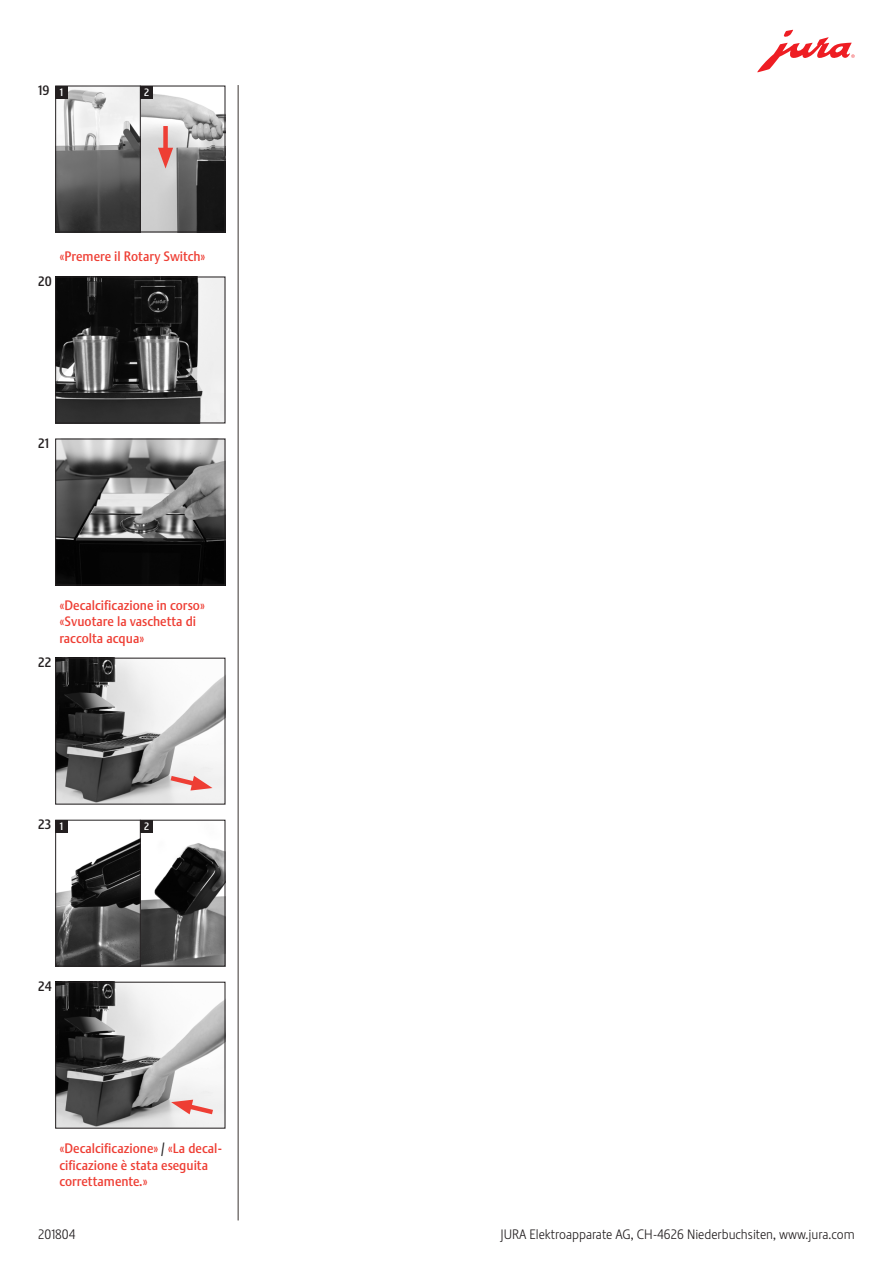
<style>
.page{position:relative;width:893px;height:1263px;background:#fff}
.page>*{position:absolute;margin:0;border:0;box-sizing:border-box;transform-origin:0 0}
.t1{font:13.5px/16.2px "Stalemate Pro 2 J Medium";color:#ee3e34}
.t2{font:13.5px "Stalemate Pro 2 J Light";color:#231f20}
.t3{font:13.5px "Stalemate Pro 2 J Medium";color:#231f20}
.t4{font:10.5px "Stalemate LF";color:#fff}
.s1{color:#231f20}
</style>
<div class="page">
<svg style="left:757px;top:30px;width:98px;height:42px"></svg>
<hr style="left:238px;top:85px;width:1px;height:1135px;background:#3b3532">
<img style="left:57px;top:88px;width:166px;height:142px">
<hr style="left:140px;top:86px;width:1px;height:146px;background:#231f20">
<div style="left:55px;top:86px;width:13px;height:12px;background:#231f20"></div>
<div style="left:140px;top:86px;width:13px;height:12px;background:#231f20"></div>
<div style="left:163px;top:126px;width:5px;height:30px;background:#ee3e34"></div>
<svg style="left:158px;top:148px;width:15px;height:21px"></svg>
<div style="left:55px;top:86px;width:170px;height:146px;border:1px solid #231f20"></div>
<img style="left:57px;top:279px;width:166px;height:142px">
<div style="left:55px;top:277px;width:170px;height:146px;border:1px solid #231f20"></div>
<img style="left:57px;top:441px;width:166px;height:142px">
<div style="left:55px;top:439px;width:170px;height:146px;border:1px solid #231f20"></div>
<img style="left:57px;top:660px;width:166px;height:142px">
<svg style="left:166px;top:773px;width:46px;height:17px"></svg>
<div style="left:55px;top:658px;width:170px;height:146px;border:1px solid #231f20"></div>
<img style="left:57px;top:822px;width:166px;height:142px">
<hr style="left:140px;top:820px;width:1px;height:146px;background:#231f20">
<div style="left:55px;top:820px;width:13px;height:12px;background:#231f20"></div>
<div style="left:140px;top:820px;width:13px;height:12px;background:#231f20"></div>
<div style="left:55px;top:820px;width:170px;height:146px;border:1px solid #231f20"></div>
<img style="left:57px;top:984px;width:166px;height:142px">
<svg style="left:171px;top:1100px;width:47px;height:17px"></svg>
<div style="left:55px;top:982px;width:170px;height:146px;border:1px solid #231f20"></div>
<p class="t3" style="left:38px;top:82px;width:13px">19</p>
<p class="t4" style="left:60px;top:86px;width:5px">1</p>
<p class="t4" style="left:144px;top:86px;width:7px">2</p>
<p class="t3" style="left:38px;top:273px;width:15px">20</p>
<p class="t1" style="left:60px;top:249px;width:148px">«Premere il Rotary Switch»</p>
<p class="t3" style="left:38px;top:435px;width:12px">21</p>
<p class="t3" style="left:38px;top:654px;width:14px">22</p>
<p class="t1" style="left:60px;top:597px;width:147px">«Decalcificazione in corso» «Svuotare la vaschetta di raccolta acqua»</p>
<p class="t3" style="left:38px;top:816px;width:14px">23</p>
<p class="t4" style="left:60px;top:820px;width:5px">1</p>
<p class="t4" style="left:144px;top:820px;width:7px">2</p>
<p class="t3" style="left:38px;top:978px;width:15px">24</p>
<p class="t1" style="left:60px;top:1141px;width:164px">«Decalcificazione» <span class="s1">/</span> «La decal&shy;cificazione è stata eseguita correttamente.»</p>
<p class="t2" style="left:38px;top:1226px;width:39px">201804</p>
<p class="t2" style="left:500px;top:1226px;width:356px">JURA Elektroapparate AG, CH-4626 Niederbuchsiten, www.jura.com</p>
</div>
